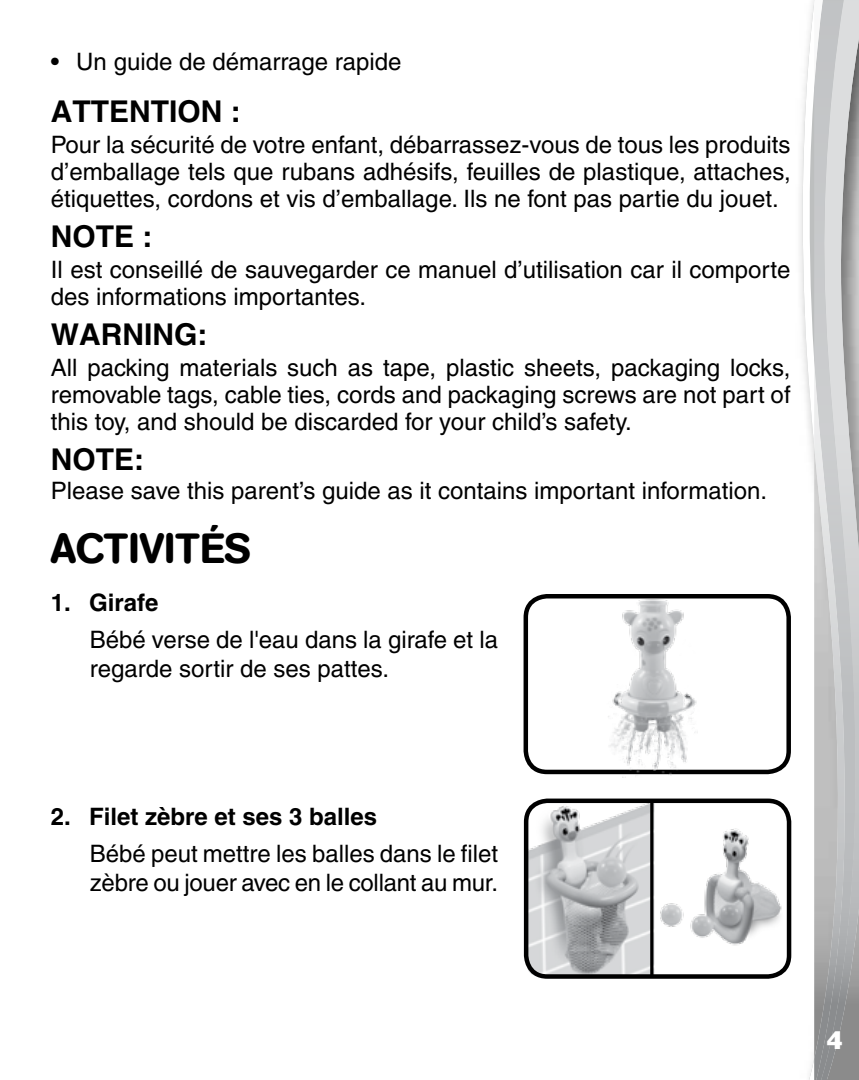
<style>
.page{position:relative;width:859px;height:1080px;background:#fff}
.page>*{position:absolute;margin:0;border:0;box-sizing:border-box;transform-origin:0 0}
.t1{font:500 42px "AG Book Rounded";color:#000}
.t2{font:700 30px "Helvetica";color:#000}
.t3{font:27px "Helvetica Black cyr Bold";color:#fff}
.t4{font:500 24px/27px "Helvetica";color:#000}
.t5{font:700 24px "Helvetica";color:#000}
</style>
<div class="page">
<svg style="left:802px;top:0;width:12px;height:1080px"></svg>
<img style="left:857px;top:0;width:2px;height:1080px">
<img style="left:847px;top:0;width:10px;height:1080px">
<img style="left:814px;top:0;width:33px;height:1080px">
<div style="left:523px;top:594px;width:268px;height:180px;border:4px solid #000;border-radius:21px"></div>
<img style="left:573px;top:596px;width:165px;height:180px">
<img style="left:660px;top:828px;width:122px;height:118px">
<img style="left:529px;top:802px;width:125px;height:174px">
<hr style="left:650px;top:801px;width:3px;height:176px;background:#000">
<div style="left:524px;top:799px;width:267px;height:180px;border:4px solid #000;border-radius:21px"></div>
<p class="t4" style="left:51px;top:48px;width:352px">• Un guide de démarrage rapide</p>
<p class="t2" style="left:51px;top:93px;width:191px">ATTENTION :</p>
<p class="t4" style="left:51px;top:132px;width:741px;text-align:justify">Pour la sécurité de votre enfant, débarrassez-vous de tous les produits d’emballage tels que rubans adhésifs, feuilles de plastique, attaches, étiquettes, cordons et vis d’emballage. Ils ne font pas partie du jouet.</p>
<p class="t2" style="left:51px;top:218px;width:103px">NOTE :</p>
<p class="t4" style="left:51px;top:256px;width:741px">Il est conseillé de sauvegarder ce manuel d’utilisation car il comporte des informations importantes.</p>
<p class="t2" style="left:51px;top:316px;width:158px">WARNING:</p>
<p class="t4" style="left:51px;top:354px;width:741px;text-align:justify">All packing materials such as tape, plastic sheets, packaging locks, removable tags, cable ties, cords and packaging screws are not part of this toy, and should be discarded for your child’s safety.</p>
<p class="t2" style="left:51px;top:441px;width:95px">NOTE:</p>
<p class="t4" style="left:51px;top:477px;width:718px">Please save this parent’s guide as it contains important information.</p>
<h1 class="t1" style="left:51px;top:524px;width:202px">ACTIVITÉS</h1>
<p class="t5" style="left:51px;top:588px;width:109px">1. Girafe</p>
<p class="t4" style="left:90px;top:625px;width:410px;line-height:28.8px">Bébé verse de l'eau dans la girafe et la regarde sortir de ses pattes.</p>
<p class="t5" style="left:51px;top:802px;width:328px">2. Filet zèbre et ses 3 balles</p>
<p class="t4" style="left:90px;top:839px;width:410px;line-height:28.8px">Bébé peut mettre les balles dans le filet zèbre ou jouer avec en le collant au mur.</p>
<p class="t3" style="left:826px;top:1027px;width:18px">4</p>
</div>
